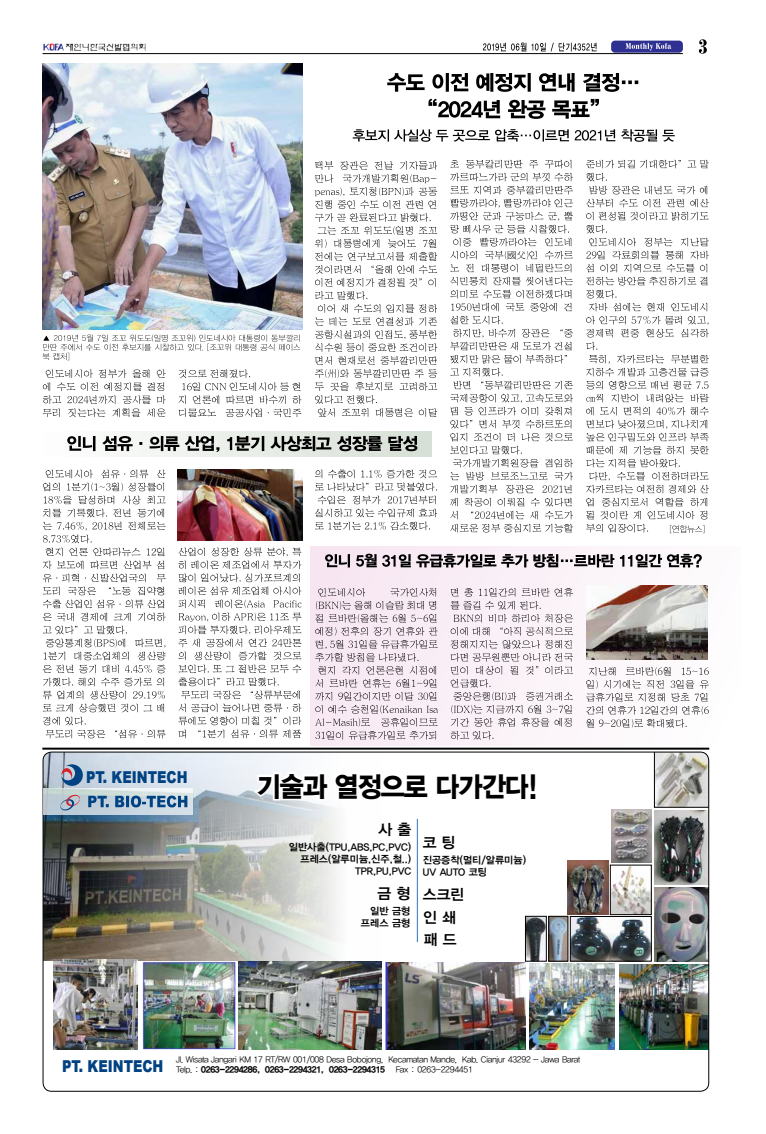
<style>
.page{position:relative;width:766px;height:1134px;background:#fff}
.page>*{position:absolute;margin:0;border:0;box-sizing:border-box;transform-origin:0 0}
.t1{font:27.8px "YDIYGO360";letter-spacing:-.03em;color:#000;scale:.93 1}
.t2{font:900 16.4px "Arial";color:#004282;scale:.79 1}
.t3{font:15px "YDIYGO340";color:#000}
.t4{font:10px/12px "YDIYGO340";color:#000;text-align:right}
.t5{font:8.6px "YDIYGO320";letter-spacing:-.03em;color:#000}
.t6{font:8.6px "YDIYGO360";letter-spacing:-.03em;color:#000}
.s1{font-family:"YDIYGO320"}
</style>
<div class="page">
<div style="left:20px;top:431px;width:411px;height:26px;background:linear-gradient(to right,#fff,#d6dfd5)"></div>
<div style="left:310px;top:546px;width:430px;height:199px;background:linear-gradient(to right,#f7e5f1,#fefdfe)"></div>
<img style="left:43px;top:752px;width:295px;height:209px">
<img style="left:239px;top:962px;width:143px;height:88px">
<img style="left:385px;top:962px;width:140px;height:88px">
<img style="left:137px;top:960px;width:102px;height:90px">
<img style="left:529px;top:963px;width:85px;height:86px">
<img style="left:53px;top:960px;width:84px;height:90px">
<img style="left:619px;top:964px;width:88px;height:85px">
<svg style="left:654px;top:752px;width:54px;height:55px;background:#b8b7b2"></svg>
<img style="left:612px;top:867px;width:37px;height:46px">
<div style="left:610px;top:865px;width:41px;height:50px;border:1px solid #000"></div>
<img style="left:572px;top:918px;width:77px;height:41px">
<div style="left:570px;top:916px;width:81px;height:45px;border:1px solid #000"></div>
<img style="left:567px;top:860px;width:41px;height:54px">
<img style="left:654px;top:811px;width:53px;height:74px">
<img style="left:654px;top:887px;width:53px;height:75px">
<img style="left:527px;top:918px;width:17px;height:41px">
<div style="left:525px;top:916px;width:21px;height:45px;border:1px solid #000"></div>
<img style="left:550px;top:918px;width:16px;height:41px">
<div style="left:548px;top:916px;width:20px;height:45px;border:1px solid #000"></div>
<img style="left:611px;top:809px;width:40px;height:54px">
<svg style="left:61px;top:764px;width:22px;height:22px"></svg>
<svg style="left:250px;top:769px;width:88px;height:34px"></svg>
<hr style="left:417px;top:819px;width:1px;height:123px;background:#2f75bb">
<hr style="left:42px;top:748px;width:667px;height:2px;background:#000">
<svg style="left:43px;top:788px;width:150px;height:26px;background:#ccd9de"></svg>
<svg style="left:88px;top:795px;width:99px;height:12px"></svg>
<svg style="left:60px;top:793px;width:20px;height:19px"></svg>
<svg style="left:698px;top:39px;width:8px;height:15px"></svg>
<hr style="left:43px;top:53px;width:639px;height:1px;background:#000">
<div style="left:611px;top:41px;width:71px;height:12px;background:#2e3092;border-radius:4px"></div>
<svg style="left:625px;top:43px;width:46px;height:8px"></svg>
<svg style="left:483px;top:43px;width:113px;height:9px"></svg>
<img style="left:43px;top:43px;width:103px;height:9px">
<svg style="left:43px;top:470px;width:122px;height:268px"></svg>
<svg style="left:67px;top:436px;width:350px;height:16px"></svg>
<img style="left:177px;top:470px;width:125px;height:70px">
<svg style="left:42px;top:334px;width:258px;height:26px"></svg>
<svg style="left:178px;top:369px;width:123px;height:48px"></svg>
<svg style="left:43px;top:369px;width:122px;height:48px"></svg>
<svg style="left:428px;top:99px;width:170px;height:20px"></svg>
<svg style="left:387px;top:73px;width:251px;height:19px"></svg>
<img style="left:43px;top:63px;width:259px;height:267px">
<svg style="left:352px;top:129px;width:322px;height:13px"></svg>
<svg style="left:315px;top:161px;width:122px;height:256px"></svg>
<svg style="left:450px;top:160px;width:122px;height:373px"></svg>
<svg style="left:586px;top:160px;width:122px;height:373px"></svg>
<svg style="left:178px;top:548px;width:123px;height:190px"></svg>
<svg style="left:315px;top:470px;width:122px;height:60px"></svg>
<svg style="left:450px;top:588px;width:122px;height:152px"></svg>
<svg style="left:315px;top:588px;width:123px;height:152px;background:#ddd1d9"></svg>
<svg style="left:325px;top:554px;width:376px;height:14px"></svg>
<img style="left:586px;top:585px;width:121px;height:74px">
<svg style="left:586px;top:667px;width:122px;height:61px"></svg>
<h2 class="t2" style="left:86px;top:766px;width:130px">PT. KEINTECH</h2>
<h1 class="t1" style="left:256px;top:770px;width:304px">기술과 열정으로 다가간다!</h1>
<h3 class="t3" style="left:378px;top:820px;width:34px">사 출</h3>
<p class="t4" style="left:289px;top:841px;width:124px">일반사출(TPU,ABS,PC,PVC) 프레스(알루미늄,신주,철..)<br>TPR,PU,PVC</p>
<h3 class="t3" style="left:423px;top:834px;width:34px">코 팅</h3>
<p class="t4" style="left:423px;top:854px;width:105px;text-align:left">진공증착(멀티/알류미늄)<br>UV AUTO 코팅</p>
<h3 class="t3" style="left:423px;top:908px;width:34px">인 쇄</h3>
<h3 class="t3" style="left:377px;top:885px;width:34px">금 형</h3>
<p class="t4" style="left:361px;top:905px;width:51px">일반 금형 프레스 금형</p>
<h3 class="t3" style="left:423px;top:886px;width:43px">스크린</h3>
<h3 class="t3" style="left:423px;top:931px;width:34px">패 드</h3>
<h2 class="t2" style="left:62px;top:1055px;width:130px">PT. KEINTECH</h2>
<p class="t5" style="left:176px;top:1055px;width:405px">Jl. Wisata Jangari KM 17 RT/RW 001/008 Desa Bobojong, Kecamatan Mande, Kab. Cianjur 43292 - Jawa Barat</p>
<p class="t6" style="left:176px;top:1065px;width:298px"><span class="s1">Telp. :</span> 0263-2294286, 0263-2294321, 0263-2294315 <span class="s1">Fax : 0263-2294451</span></p>
</div>
